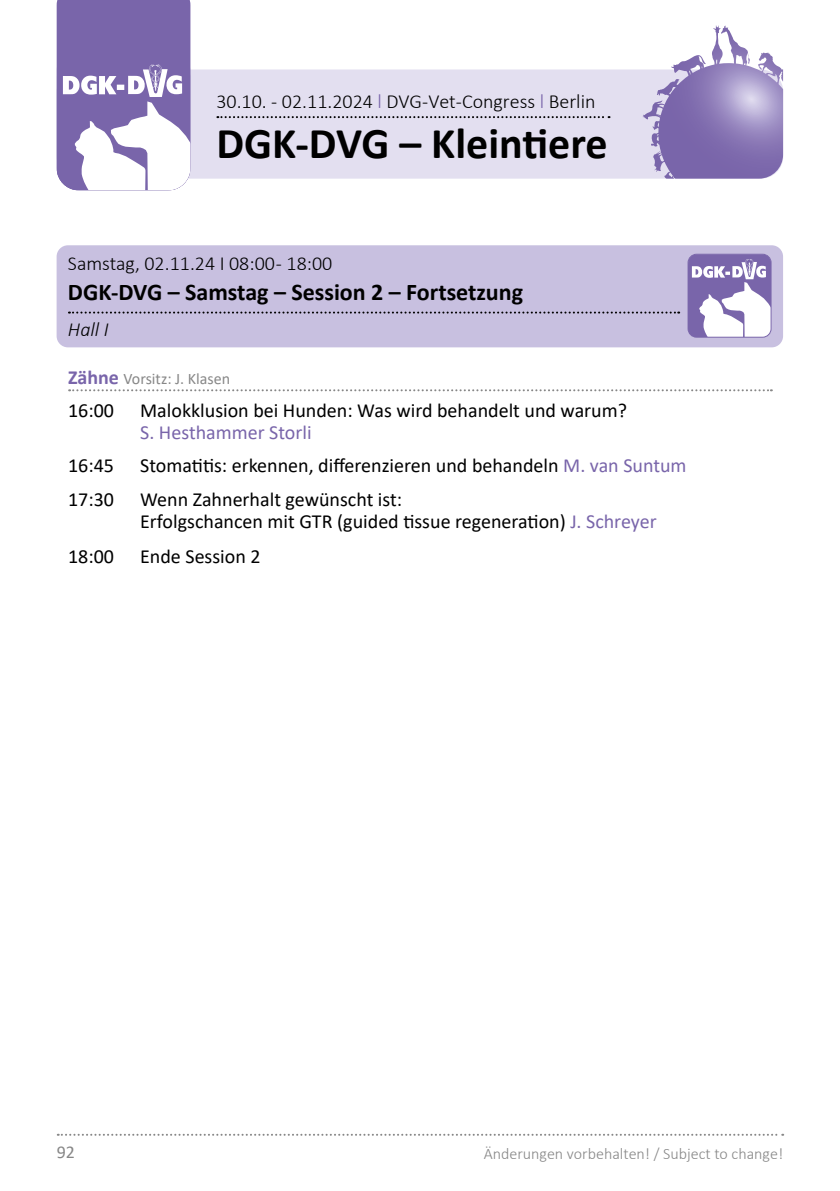
<style>
.page{position:relative;width:840px;height:1191px;background:#fff}
.page>*{position:absolute;margin:0;border:0;box-sizing:border-box;transform-origin:0 0}
.t1{font:700 44px "Calibri";color:#000}
.t2{font:700 24px "Calibri";color:#000}
.t3{font:20px/22px "Calibri";color:#000}
.t4{font:300 20px "Calibri";color:#000}
.t5{font:20px "Calibri";color:#7965aa}
.t6{font:italic 300 20px "Calibri";color:#000}
.t7{font:18px "Calibri";color:#878787}
.t8{font:300 16px "Calibri";color:#878787}
.t9{font:16px "Calibri";color:#878787}
.s1{color:#7965aa}
.s2{font-weight:700;font-size:20px;color:#7965aa}
</style>
<div class="page">
<svg style="left:58px;top:1133px;width:724px;height:2px"></svg>
<svg style="left:57px;top:69px;width:725px;height:110px;background:#d5cfe7"></svg>
<svg style="left:57px;top:0;width:133px;height:190px"></svg>
<svg style="left:642px;top:26px;width:74px;height:104px"></svg>
<svg style="left:217px;top:116px;width:392px;height:2px"></svg>
<div style="left:57px;top:245px;width:725px;height:102px;background:#c8c0e0;border-radius:11px"></div>
<svg style="left:69px;top:311px;width:609px;height:2px"></svg>
<svg style="left:69px;top:389px;width:702px;height:2px"></svg>
<svg style="left:689px;top:254px;width:81px;height:83px;background:#b8aed2"></svg>
<div style="left:687px;top:254px;width:84px;height:84px;border:1px solid #7965aa;border-radius:9px"></div>
<p class="t4" style="left:216px;top:89px;width:380px">30.10. - 02.11.2024 <span class="s1">l</span> DVG-Vet-Congress <span class="s1">l</span> Berlin</p>
<h1 class="t1" style="left:216px;top:112px;width:392px">DGK-DVG – Kleintiere</h1>
<p class="t4" style="left:68px;top:251px;width:266px">Samstag, 02.11.24 I 08:00 - 18:00</p>
<p class="t2" style="left:68px;top:275px;width:456px">DGK-DVG – Samstag – Session 2 – Fortsetzung</p>
<p class="t6" style="left:68px;top:317px;width:42px">Hall I</p>
<p class="t9" style="left:68px;top:367px;width:163px"><span class="s2">Zähne</span> Vorsitz: J. Klasen</p>
<p class="t3" style="left:68px;top:399px;width:47px">16:00</p>
<p class="t3" style="left:140px;top:399px;width:488px">Malokklusion bei Hunden: Was wird behandelt und warum?</p>
<p class="t5" style="left:140px;top:418px;width:173px">S. Hesthammer Storli</p>
<p class="t3" style="left:68px;top:454px;width:47px">16:45</p>
<p class="t3" style="left:140px;top:454px;width:547px">Stomatitis: erkennen, differenzieren und behandeln <span class="s1">M. van Suntum</span></p>
<p class="t3" style="left:68px;top:487px;width:47px">17:30</p>
<p class="t3" style="left:140px;top:487px;width:517px">Wenn Zahnerhalt gewünscht ist:<br>Erfolgschancen mit GTR (guided tissue regeneration) <span class="s1">J. Schreyer</span></p>
<p class="t3" style="left:68px;top:545px;width:47px">18:00</p>
<p class="t3" style="left:140px;top:545px;width:122px">Ende Session 2</p>
<p class="t7" style="left:57px;top:1139px;width:20px">92</p>
<p class="t8" style="left:483px;top:1143px;width:301px">Änderungen vorbehalten! / Subject to change!</p>
</div>
